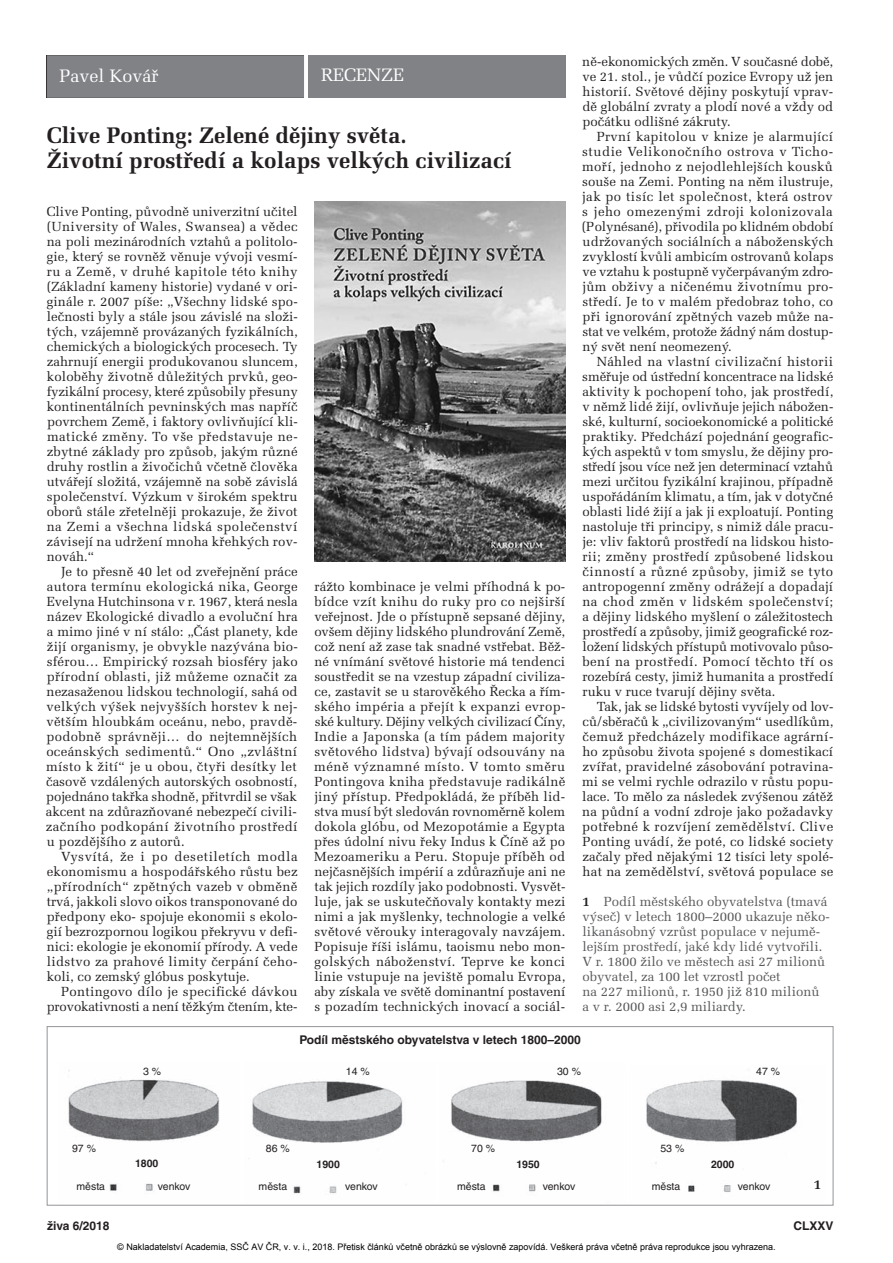
<style>
.page{position:relative;width:893px;height:1263px;background:#fff}
.page>*{position:absolute;margin:0;border:0;box-sizing:border-box;transform-origin:0 0}
.t1{font:700 22.5px/25.5px "Melior CE";color:#231f20}
.t2{font:18px "Melior CE";color:#fff}
.t3{font:700 13.5px "Melior CE";color:#231f20}
.t4{font:13.2px/15px "Melior CE";color:#231f20;text-align:justify}
.t5{font:13.2px/15px "Melior CE";color:#57585a}
.t6{font:700 12px "Helvetica CE";color:#231f20}
.t7{font:10.5px "Helvetica CE";color:#231f20}
.t8{font:700 10.5px "Helvetica CE";color:#231f20}
.t9{font:9px "Arial";color:#000}
.s1{font-weight:700;color:#231f20}
</style>
<div class="page">
<div style="left:47px;top:55px;width:257px;height:43px;background:#808285"></div>
<div style="left:308px;top:55px;width:258px;height:43px;background:#808285"></div>
<img style="left:315px;top:201px;width:251px;height:360px">
<div style="left:47px;top:1026px;width:786px;height:179px;border:1px solid #939598"></div>
<img style="left:68px;top:1070px;width:151px;height:121px">
<img style="left:249px;top:1081px;width:154px;height:113px">
<img style="left:451px;top:1080px;width:151px;height:112px">
<img style="left:646px;top:1080px;width:151px;height:112px">
<h2 class="t2" style="left:60px;top:70px;width:101px">Pavel Kovář</h2>
<h2 class="t2" style="left:321px;top:69px;width:85px">RECENZE</h2>
<h1 class="t1" style="left:47px;top:125px;width:466px">Clive Ponting: Zelené dějiny světa.<br>Životní prostředí a kolaps velkých civilizací</h1>
<p class="t4" style="left:47px;top:206px;width:253px">Clive Ponting, původně univerzitní učitel (University of Wales, Swansea) a vědec na poli mezinárodních vztahů a politolo&shy;gie, který se rovněž věnuje vývoji vesmí&shy;ru a Země, v druhé kapitole této knihy (Základní kameny historie) vydané v ori&shy;ginále r. 2007 píše: „Všechny lidské spo&shy;lečnosti byly a stále jsou závislé na složi&shy;tých, vzájemně provázaných fyzikálních, chemických a biologických procesech. Ty zahrnují energii produkovanou sluncem, koloběhy životně důležitých prvků, geo&shy;fyzikální procesy, které způsobily přesuny kontinentálních pevninských mas napříč povrchem Země, i faktory ovlivňující kli&shy;matické změny. To vše představuje ne - zbytné základy pro způsob, jakým různé druhy rostlin a živočichů včetně člověka utvářejí složitá, vzájemně na sobě závislá společenství. Výzkum v širokém spektru oborů stále zřetelněji prokazuje, že život na Zemi a všechna lidská společenství závisejí na udržení mnoha křehkých rov&shy;nováh.“</p>
<p class="t4" style="left:46px;top:566px;width:253px;text-indent:15px">Je to přesně 40 let od zveřejnění práce autora termínu ekologická nika, George Evelyna Hutchinsona v r. 1967, která nesla název Ekologické divadlo a evoluční hra a mimo jiné v ní stálo: „Část planety, kde žijí organismy, je obvykle nazývána bio&shy;sférou… Empirický rozsah biosféry jako přírodní oblasti, již můžeme označit za nezasaženou lidskou technologií, sahá od velkých výšek nejvyšších horstev k nej&shy;větším hloubkám oceánu, nebo, pravdě&shy;podobně správněji… do nejtemnějších oceánských sedimentů.“ Ono „zvláštní místo k žití“ je u obou, čtyři desítky let časově vzdálených autorských osobností, pojednáno takřka shodně, přitvrdil se však akcent na zdůrazňované nebezpečí civili&shy;začního podkopání životního prostředí u pozdějšího z autorů.</p>
<p class="t4" style="left:47px;top:851px;width:252px;text-indent:14px">Vysvítá, že i po desetiletích modla ekonomismu a hospodářského růstu bez „přírodních“ zpětných vazeb v obměně trvá, jakkoli slovo oikos transponované do předpony eko- spojuje ekonomii s ekolo&shy;gií bezrozpornou logikou překryvu v defi&shy;nici: ekologie je ekonomií přírody. A vede lidstvo za prahové limity čerpání čeho - koli, co zemský glóbus poskytuje.</p>
<p class="t4" style="left:47px;top:986px;width:252px;text-align:right">Pontingovo dílo je specifické dávkou provokativnosti a není těžkým čtením, kte-</p>
<p class="t4" style="left:314px;top:581px;width:253px">rážto kombinace je velmi příhodná k po - bídce vzít knihu do ruky pro co nejširší veřejnost. Jde o přístupně sepsané dějiny, ovšem dějiny lidského plundrování Země, což není až zase tak snadné vstřebat. Běž&shy;né vnímání světové historie má tendenci soustředit se na vzestup západní civiliza&shy;ce, zastavit se u starověkého Řecka a řím&shy;ského impéria a přejít k expanzi evrop - ské kultury. Dějiny velkých civilizací Číny, Indie a Japonska (a tím pádem majority světového lidstva) bývají odsouvány na méně významné místo. V tomto směru Pontingova kniha představuje radikálně jiný přístup. Předpokládá, že příběh lid&shy;stva musí být sledován rovnoměrně kolem dokola glóbu, od Mezopotámie a Egypta přes údolní nivu řeky Indus k Číně až po Mezoameriku a Peru. Stopuje příběh od nejčasnějších impérií a zdůrazňuje ani ne tak jejich rozdíly jako podobnosti. Vysvět&shy;luje, jak se uskutečňovaly kontakty mezi nimi a jak myšlenky, technologie a velké světové věrouky interagovaly navzájem.<br>Popisuje říši islámu, taoismu nebo mon&shy;golských náboženství. Teprve ke konci linie vstupuje na jeviště pomalu Evropa, aby získala ve světě dominantní postavení s pozadím technických inovací a sociál-</p>
<p class="t4" style="left:582px;top:56px;width:252px">ně-ekonomických změn. V současné době, ve 21. stol., je vůdčí pozice Evropy už jen historií. Světové dějiny poskytují vprav&shy;dě globální zvraty a plodí nové a vždy od počátku odlišné zákruty.</p>
<p class="t4" style="left:582px;top:131px;width:253px;text-indent:15px">První kapitolou v knize je alarmující studie Velikonočního ostrova v Ticho&shy;moří, jednoho z nejodlehlejších kousků souše na Zemi. Ponting na něm ilustruje, jak po tisíc let společnost, která ostrov s jeho omezenými zdroji kolonizovala (Polynésané), přivodila po klidném období udržovaných sociálních a náboženských zvyk lostí kvůli ambicím ostrovanů kolaps ve vztahu k postupně vyčerpávaným zdro&shy;jům obživy a ničenému životnímu pro&shy;středí. Je to v malém předobraz toho, co při ignorování zpětných vazeb může na - stat ve velkém, protože žádný nám dostup&shy;ný svět není neomezený.</p>
<p class="t4" style="left:582px;top:356px;width:253px;text-indent:15px">Náhled na vlastní civilizační historii směřuje od ústřední koncentrace na lidské aktivity k pochopení toho, jak prostředí, v němž lidé žijí, ovlivňuje jejich nábožen&shy;ské, kulturní, socioekonomické a politické praktiky. Předchází pojednání geografic&shy;kých aspektů v tom smyslu, že dějiny pro&shy;středí jsou více než jen determinací vztahů mezi určitou fyzikální krajinou, případně uspořádáním klimatu, a tím, jak v dotyčné oblasti lidé žijí a jak ji exploatují. Ponting nastoluje tři principy, s nimiž dále pracu&shy;je: vliv faktorů prostředí na lidskou histo&shy;rii; změny prostředí způsobené lidskou činností a různé způsoby, jimiž se tyto antropogenní změny odrážejí a dopadají na chod změn v lidském společenství; a dějiny lidského myšlení o záležitostech prostředí a způsoby, jimiž geografické roz&shy;ložení lidských přístupů motivovalo půso&shy;bení na prostředí. Pomocí těchto tří os rozebírá cesty, jimiž humanita a prostředí ruku v ruce tvarují dějiny světa.</p>
<p class="t4" style="left:582px;top:701px;width:253px;text-indent:15px">Tak, jak se lidské bytosti vyvíjely od lov&shy;ců/sběračů k „civilizovaným“ usedlíkům, čemuž předcházely modifikace agrární&shy;ho způsobu života spojené s domestikací zvířat, pravidelné zásobování potravina&shy;mi se velmi rychle odrazilo v růstu popu&shy;lace. To mělo za následek zvýšenou zátěž na půdní a vodní zdroje jako požadavky potřebné k rozvíjení zemědělství. Clive Ponting uvádí, že poté, co lidské society začaly před nějakými 12 tisíci lety spolé&shy;hat na zemědělství, světová populace se</p>
<p class="t5" style="left:583px;top:896px;width:249px"><span class="s1">1</span> Podíl městského obyvatelstva (tmavá výseč) v letech 1800–2000 ukazuje něko&shy;likanásobný vzrůst populace v nejumě&shy;lejším prostředí, jaké kdy lidé vytvořili.<br>V r. 1800 žilo ve městech asi 27 milionů obyvatel, za 100 let vzrostl počet<br>na 227 milionů, r. 1950 již 810 milionů<br>a v r. 2000 asi 2,9 miliardy.</p>
<p class="t6" style="left:299px;top:1035px;width:283px">Podíl městského obyvatelstva v letech 1800–2000</p>
<p class="t7" style="left:143px;top:1067px;width:20px">3 %</p>
<p class="t7" style="left:346px;top:1067px;width:25px">14 %</p>
<p class="t7" style="left:557px;top:1067px;width:25px">30 %</p>
<p class="t7" style="left:756px;top:1067px;width:25px">47 %</p>
<p class="t7" style="left:72px;top:1144px;width:25px">97 %</p>
<p class="t7" style="left:266px;top:1144px;width:25px">86 %</p>
<p class="t7" style="left:471px;top:1144px;width:25px">70 %</p>
<p class="t7" style="left:660px;top:1144px;width:25px">53 %</p>
<p class="t8" style="left:135px;top:1160px;width:25px">1800</p>
<p class="t8" style="left:317px;top:1160px;width:25px">1900</p>
<p class="t8" style="left:516px;top:1160px;width:25px">1950</p>
<p class="t8" style="left:711px;top:1160px;width:25px">2000</p>
<p class="t7" style="left:77px;top:1182px;width:30px">města</p>
<p class="t7" style="left:158px;top:1182px;width:34px">venkov</p>
<p class="t7" style="left:259px;top:1182px;width:30px">města</p>
<p class="t7" style="left:345px;top:1182px;width:34px">venkov</p>
<p class="t7" style="left:457px;top:1182px;width:30px">města</p>
<p class="t7" style="left:543px;top:1182px;width:34px">venkov</p>
<p class="t7" style="left:652px;top:1182px;width:30px">města</p>
<p class="t7" style="left:738px;top:1182px;width:34px">venkov</p>
<p class="t3" style="left:814px;top:1180px;width:9px">1</p>
<p class="t6" style="left:47px;top:1221px;width:64px">živa 6/2018</p>
<p class="t6" style="left:793px;top:1221px;width:42px">CLXXV</p>
<p class="t9" style="left:117px;top:1241px;width:660px">© Nakladatelství Academia, SSČ AV ČR, v. v. i., 2018. Přetisk článků včetně obrázků se výslovně zapovídá. Veškerá práva včetně práva reprodukce jsou vyhrazena.</p>
</div>
